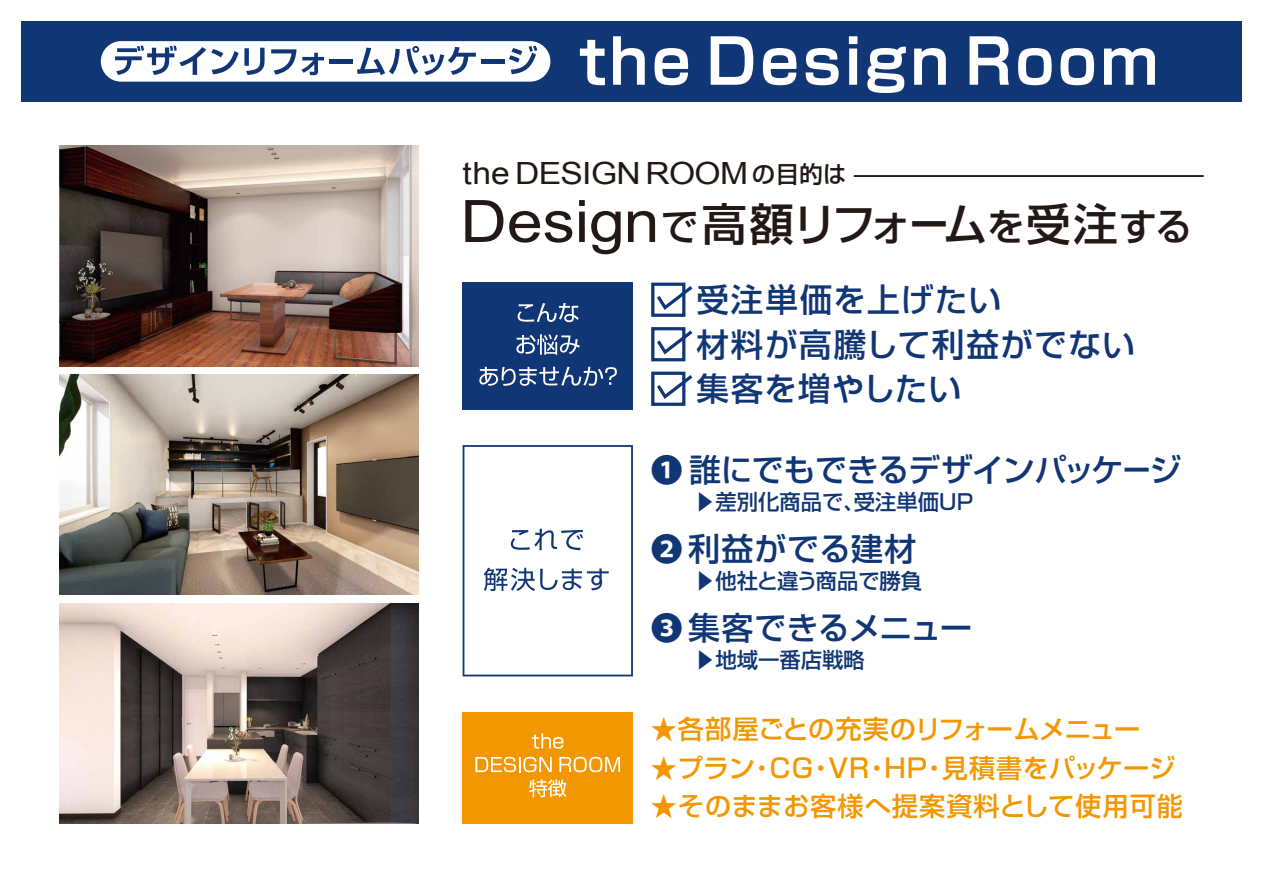
<style>
.page{position:relative;width:1263px;height:893px;background:#fff}
.page>*{position:absolute;margin:0;border:0;box-sizing:border-box;transform-origin:0 0}
.t1{font:500 44.55px "Shin Go Pr 6 N";letter-spacing:-.06em;color:#221815}
.t2{font:500 32.55px "Shin Go Pr 6 N";letter-spacing:.04em;color:#103675}
.t3{font:500 31.95px "Shin Go Pr 6 N";letter-spacing:-.01em;color:#103675}
.t4{font:500 31.95px "Shin Go Pr 6 N";letter-spacing:-.03em;color:#103675}
.t5{font:500 31.95px "Shin Go Pr 6 N";letter-spacing:.025em;color:#103675}
.t6{font:30.6px "Arial";letter-spacing:-.02em;color:#221815;scale:1.1 1}
.t7{font:500 26.25px "Shin Go Pr 6 N";letter-spacing:.02em;color:#f39700}
.t8{font:500 26.25px "Shin Go Pr 6 N";letter-spacing:.04em;color:#f39700}
.t9{font:500 26.25px "Shin Go Pr 6 N";letter-spacing:-.015em;color:#f39700}
.t10{font:500 21.3px "Shin Go Pr 6 N";color:#103675}
.s1{font-family:"Shin Go Pr 6 N";font-weight:500;font-size:23.4px}
.s2{font-family:"Arial";font-weight:400;font-size:58.5px}
.s3{font-size:37.8px}
.s4{font-family:"Koz Go Pr 6 N"}
</style>
<div class="page">
<div style="left:21px;top:21px;width:1221px;height:81px;background:#103675"></div>
<svg style="left:580px;top:40px;width:25px;height:45px"></svg>
<svg style="left:613px;top:36px;width:32px;height:49px"></svg>
<svg style="left:654px;top:48px;width:34px;height:37px"></svg>
<svg style="left:711px;top:36px;width:42px;height:49px"></svg>
<svg style="left:763px;top:48px;width:34px;height:37px"></svg>
<svg style="left:805px;top:48px;width:34px;height:37px"></svg>
<svg style="left:849px;top:36px;width:8px;height:49px"></svg>
<svg style="left:867px;top:46px;width:39px;height:47px"></svg>
<svg style="left:914px;top:48px;width:32px;height:37px"></svg>
<svg style="left:969px;top:36px;width:40px;height:49px"></svg>
<svg style="left:1018px;top:48px;width:34px;height:37px"></svg>
<svg style="left:1060px;top:48px;width:34px;height:37px"></svg>
<svg style="left:1104px;top:48px;width:51px;height:37px"></svg>
<div style="left:101px;top:41px;width:449px;height:41px;background:#fff;border-radius:20px"></div>
<svg style="left:115px;top:45px;width:150px;height:30px"></svg>
<svg style="left:271px;top:49px;width:53px;height:26px"></svg>
<hr style="left:329px;top:59px;width:24px;height:4px;background:#103675">
<svg style="left:357px;top:46px;width:119px;height:29px"></svg>
<hr style="left:481px;top:59px;width:24px;height:4px;background:#103675">
<svg style="left:509px;top:46px;width:28px;height:28px"></svg>
<hr style="left:854px;top:175px;width:350px;height:2px;background:#221815">
<div style="left:651px;top:283px;width:34px;height:34px;border:3px solid #103675"></div>
<svg style="left:654px;top:283px;width:39px;height:29px"></svg>
<div style="left:651px;top:372px;width:34px;height:34px;border:3px solid #103675"></div>
<svg style="left:654px;top:372px;width:39px;height:29px"></svg>
<div style="left:651px;top:327px;width:34px;height:34px;border:3px solid #103675"></div>
<svg style="left:654px;top:327px;width:39px;height:30px"></svg>
<div style="left:463px;top:282px;width:170px;height:127px;background:#103675"></div>
<svg style="left:518px;top:303px;width:61px;height:19px"></svg>
<svg style="left:516px;top:334px;width:64px;height:21px"></svg>
<svg style="left:479px;top:367px;width:138px;height:19px"></svg>
<svg style="left:463px;top:445px;width:170px;height:231px"></svg>
<div style="left:463px;top:712px;width:170px;height:111px;background:#f39700"></div>
<svg style="left:532px;top:733px;width:31px;height:16px"></svg>
<svg style="left:475px;top:757px;width:77px;height:15px"></svg>
<svg style="left:559px;top:757px;width:61px;height:15px"></svg>
<svg style="left:529px;top:779px;width:37px;height:18px"></svg>
<img style="left:59px;top:146px;width:359px;height:220px">
<img style="left:59px;top:375px;width:359px;height:220px">
<img style="left:59px;top:603px;width:359px;height:220px">
<h3 class="t6" style="left:462px;top:153px;width:351px">the DESIGNROOM <span class="s1">の目的は</span></h3>
<h1 class="t1" style="left:460px;top:188px;width:734px"><span class="s2">Design</span><span class="s3">で</span>高額リフォーム<span class="s3">を</span>受注<span class="s3">する</span></h1>
<h2 class="t2" style="left:696px;top:273px;width:306px">受注単価を上げたい</h2>
<h2 class="t2" style="left:696px;top:318px;width:440px">材料が高騰して利益がでない</h2>
<h2 class="t2" style="left:696px;top:362px;width:266px">集客を増やしたい</h2>
<h3 class="t3" style="left:651px;top:443px;width:532px"><span class="s4">❶</span> 誰にでもできるデザインパッケージ</h3>
<p class="t10" style="left:694px;top:485px;width:280px">▶差別化商品で、受注単価UP</p>
<h3 class="t5" style="left:651px;top:522px;width:267px"><span class="s4">❷</span> 利益がでる建材</h3>
<p class="t10" style="left:694px;top:564px;width:230px">▶他社と違う商品で勝負</p>
<h3 class="t4" style="left:651px;top:601px;width:323px"><span class="s4">❸</span> 集客できるメニュー</h3>
<p class="t10" style="left:694px;top:643px;width:172px">▶地域一番店戦略</p>
<p class="t9" style="left:651px;top:708px;width:491px">★各部屋ごとの充実のリフォームメニュー</p>
<p class="t7" style="left:651px;top:746px;width:526px">★プラン・CG・VR・HP・見積書をパッケージ</p>
<p class="t8" style="left:651px;top:784px;width:534px">★そのままお客様へ提案資料として使用可能</p>
</div>
